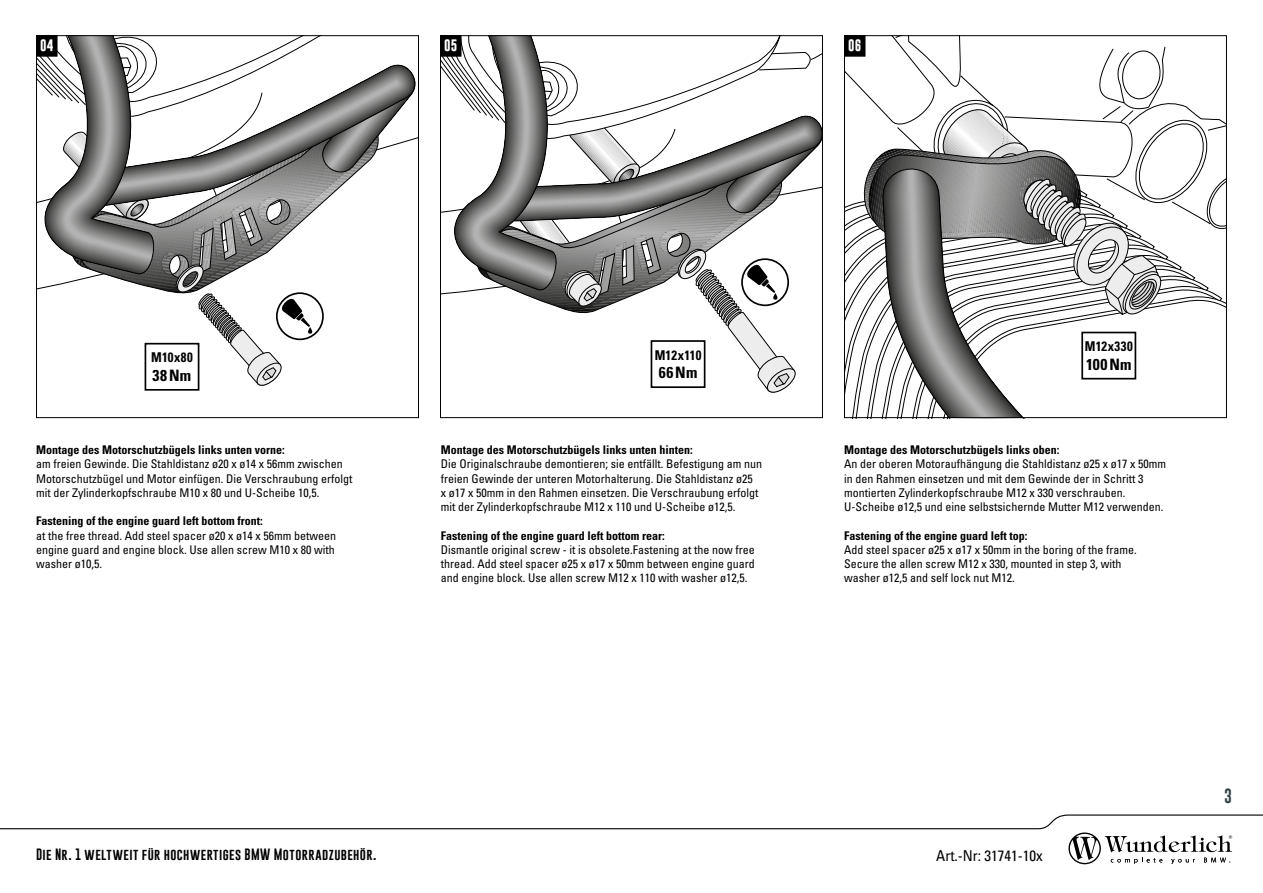
<style>
.page{position:relative;width:1263px;height:893px;background:#fff}
.page>*{position:absolute;margin:0;border:0;box-sizing:border-box;transform-origin:0 0}
.t1{font:700 condensed 15.75px "Univers LT Std";letter-spacing:.04em;color:#000}
.t2{font:condensed 15px "Univers LT Std";color:#000}
.t3{font:15px "Gobold";color:#354248}
.t4{font:700 condensed 13.5px "Univers LT Std";letter-spacing:.025em;color:#000;scale:.95 1}
.t5{font:condensed 12px/14.2px "Univers LT Std";color:#000}
.t6{font:700 condensed 12px "Univers LT Std";color:#000}
.t7{font:12px "Gobold";letter-spacing:.035em;color:#000}
.t8{font:700 12px "Gobold";color:#fff}
</style>
<div class="page">
<svg style="left:0;top:814px;width:1263px;height:50px"></svg>
<svg style="left:38px;top:37px;width:379px;height:350px"></svg>
<div style="left:36px;top:35px;width:383px;height:383px;border:1px solid #000"></div>
<svg style="left:442px;top:37px;width:379px;height:356px"></svg>
<div style="left:440px;top:35px;width:383px;height:383px;border:1px solid #000"></div>
<div style="left:37px;top:36px;width:20px;height:20px;background:#000"></div>
<div style="left:36px;top:35px;width:21px;height:22px;border:1px solid #000"></div>
<div style="left:440px;top:36px;width:21px;height:20px;background:#000"></div>
<div style="left:440px;top:35px;width:21px;height:22px;border:1px solid #000"></div>
<svg style="left:848px;top:46px;width:377px;height:370px"></svg>
<div style="left:844px;top:35px;width:383px;height:383px;border:1px solid #000"></div>
<div style="left:844px;top:36px;width:21px;height:20px;background:#000"></div>
<div style="left:844px;top:35px;width:21px;height:22px;border:1px solid #000"></div>
<div style="left:145px;top:344px;width:54px;height:46px;background:#fff"></div>
<div style="left:145px;top:343px;width:54px;height:48px;border:2px solid #000"></div>
<div style="left:651px;top:341px;width:54px;height:46px;background:#fff"></div>
<div style="left:651px;top:340px;width:54px;height:48px;border:2px solid #000"></div>
<div style="left:1082px;top:332px;width:53px;height:47px;background:#fff"></div>
<div style="left:1081px;top:332px;width:55px;height:47px;border:2px solid #000"></div>
<p class="t8" style="left:40px;top:37px;width:15px">04</p>
<p class="t8" style="left:444px;top:37px;width:15px">05</p>
<p class="t8" style="left:848px;top:37px;width:15px">06</p>
<p class="t4" style="left:151px;top:349px;width:45px">M10x80</p>
<h1 class="t1" style="left:153px;top:366px;width:40px">38Nm</h1>
<p class="t6" style="left:36px;top:442px;width:250px">Montage des Motorschutzbügels links unten vorne:</p>
<p class="t5" style="left:36px;top:457px;width:318px">am freien Gewinde. Die Stahldistanz ø20 x ø14 x 56mm zwischen<br>Motorschutzbügel und Motor einfügen. Die Verschraubung erfolgt mit der Zylinderkopfschraube M10 x 80 und U-Scheibe 10,5.</p>
<p class="t6" style="left:36px;top:514px;width:228px">Fastening of the engine guard left bottom front:</p>
<p class="t5" style="left:36px;top:528px;width:301px;text-align:justify">at the free thread. Add steel spacer ø20 x ø14 x 56mm between engine guard and engine block. Use allen screw M10 x 80 with washer ø10,5.</p>
<p class="t4" style="left:655px;top:346px;width:51px">M12x110</p>
<h1 class="t1" style="left:659px;top:363px;width:40px">66Nm</h1>
<p class="t6" style="left:441px;top:442px;width:253px">Montage des Motorschutzbügels links unten hinten:</p>
<p class="t5" style="left:441px;top:457px;width:323px">Die Originalschraube demontieren; sie entfällt. Befestigung am nun freien Gewinde der unteren Motorhalterung. Die Stahldistanz ø25<br>x ø17 x 50mm in den Rahmen einsetzen. Die Verschraubung erfolgt mit der Zylinderkopfschraube M12 x 110 und U-Scheibe ø12,5.</p>
<p class="t6" style="left:441px;top:528px;width:225px">Fastening of the engine guard left bottom rear:</p>
<p class="t5" style="left:441px;top:542px;width:315px;text-align:justify">Dismantle original screw - it is obsolete.Fastening at the now free thread. Add steel spacer ø25 x ø17 x 50mm between engine guard and engine block. Use allen screw M12 x 110 with washer ø12,5.</p>
<p class="t4" style="left:1085px;top:338px;width:52px">M12x330</p>
<h1 class="t1" style="left:1086px;top:355px;width:47px">100Nm</h1>
<p class="t6" style="left:844px;top:442px;width:217px">Montage des Motorschutzbügels links oben:</p>
<p class="t5" style="left:844px;top:457px;width:323px">An der oberen Motoraufhängung die Stahldistanz ø25 x ø17 x 50mm in den Rahmen einsetzen und mit dem Gewinde der in Schritt 3 montierten Zylinderkopfschraube M12 x 330 verschrauben.<br>U-Scheibe ø12,5 und eine selbstsichernde Mutter M12 verwenden.</p>
<p class="t6" style="left:844px;top:528px;width:185px">Fastening of the engine guard left top:</p>
<p class="t5" style="left:844px;top:542px;width:294px">Add steel spacer ø25 x ø17 x 50mm in the boring of the frame.<br>Secure the allen screw M12 x 330, mounted in step 3, with washer ø12,5 and self lock nut M12.</p>
<p class="t7" style="left:36px;top:846px;width:342px">Die Nr. 1 weltweit für hochwertiges BMW Motorradzubehör.</p>
<p class="t2" style="left:936px;top:846px;width:108px">Art.-Nr: 31741-10x</p>
<p class="t3" style="left:1224px;top:786px;width:9px">3</p>
</div>
